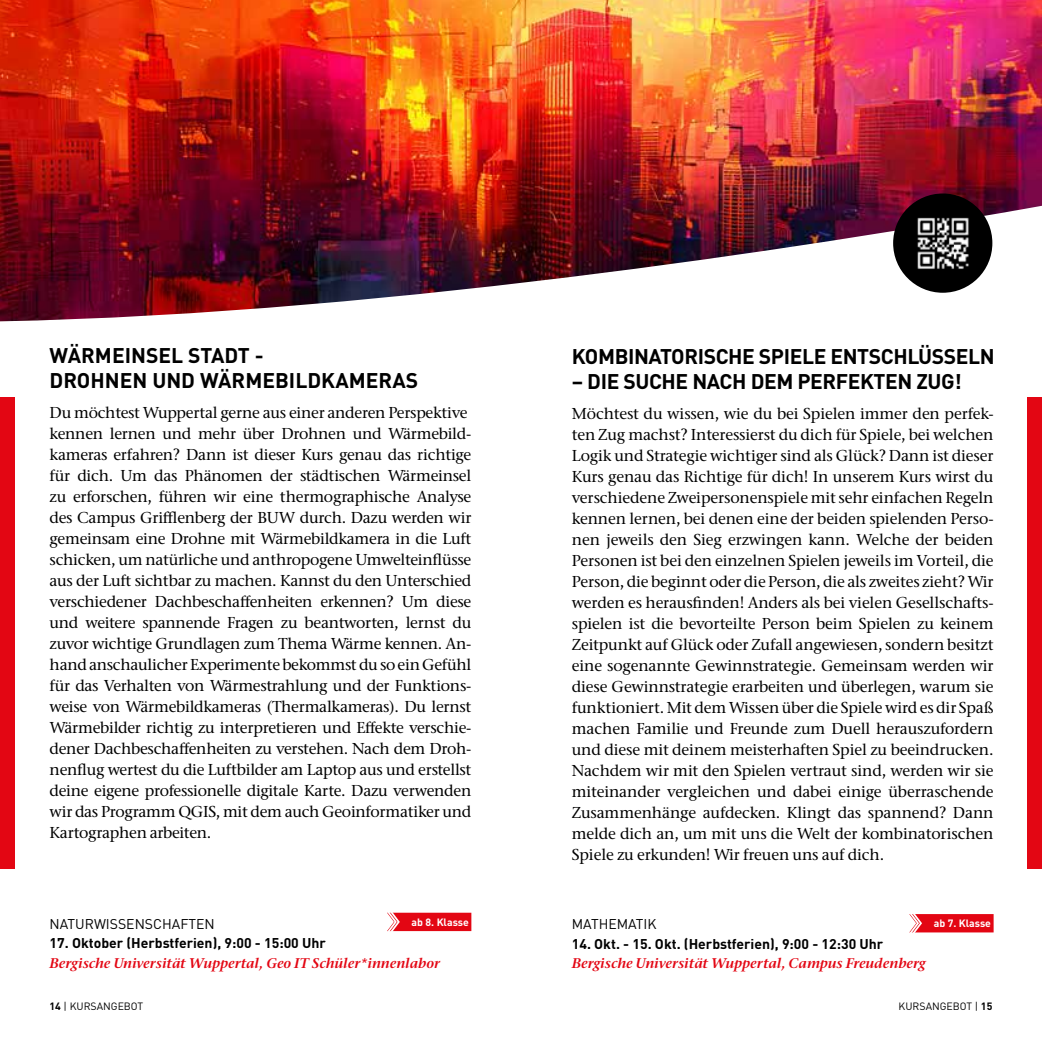
<style>
.page{position:relative;width:1042px;height:1042px;background:#fff}
.page>*{position:absolute;margin:0;border:0;box-sizing:border-box;transform-origin:0 0}
.t1{font:700 21px "DIN Pro";letter-spacing:-.02em;color:#000}
.t2{font:700 21px/24.5px "DIN Pro";color:#000}
.t3{font:500 15.75px/21px "Stone Serif ITC Pro";letter-spacing:-.02em;color:#000}
.t4{font:italic 600 14px "Stone Serif ITC Pro";color:#e30613}
.t5{font:700 14px "DIN Pro";color:#000}
.t6{font:14px "DIN Pro";color:#000}
.t7{font:10.5px "DIN Pro";color:#000}
.t8{font:700 10.5px "DIN Pro";color:#fff}
.s1{font-weight:700}
</style>
<div class="page">
<img style="left:0;top:0;width:1042px;height:321px">
<div style="left:893px;top:193px;width:99px;height:100px;background:#000;border-radius:50%"></div>
<img style="left:917px;top:217px;width:52px;height:52px">
<div style="left:1027px;top:397px;width:15px;height:471px;background:#e30613"></div>
<div style="left:0;top:397px;width:15px;height:471px;background:#e30613"></div>
<svg style="left:387px;top:912px;width:84px;height:20px;background:#e72f3a"></svg>
<svg style="left:909px;top:914px;width:84px;height:19px;background:#e62530"></svg>
<h1 class="t2" style="left:50px;top:341px;width:370px">WÄRMEINSEL STADT -<br>DROHNEN UND WÄRMEBILDKAMERAS</h1>
<p class="t3" style="left:50px;top:402px;width:423px">Du möchtest Wuppertal gerne aus einer anderen Perspektive kennen lernen und mehr über Drohnen und Wärmebild&shy;kameras erfahren? Dann ist dieser Kurs genau das richtige für dich. Um das Phänomen der städtischen Wärmeinsel zu erforschen, führen wir eine thermographische Analyse des Campus Grifflenberg der BUW durch. Dazu werden wir gemeinsam eine Drohne mit Wärmebildkamera in die Luft schicken, um natürliche und anthropogene Umwelteinflüsse aus der Luft sichtbar zu machen. Kannst du den Unterschied verschiedener Dachbeschaffenheiten erkennen? Um diese und weitere spannende Fragen zu beantworten, lernst du zuvor wichtige Grundlagen zum Thema Wärme kennen. An&shy;hand anschaulicher Experimente bekommst du so ein Gefühl für das Verhalten von Wärmestrahlung und der Funktions&shy;weise von Wärmebildkameras (Thermalkameras). Du lernst Wärmebilder richtig zu interpretieren und Effekte verschie&shy;dener Dachbeschaffenheiten zu verstehen. Nach dem Droh&shy;nenflug wertest du die Luftbilder am Laptop aus und erstellst deine eigene professionelle digitale Karte. Dazu verwenden wir das Programm QGIS, mit dem auch Geoinformatiker und Kartographen arbeiten.</p>
<p class="t6" style="left:50px;top:913px;width:167px">NATURWISSENSCHAFTEN</p>
<p class="t8" style="left:412px;top:913px;width:59px">ab 8. Klasse</p>
<p class="t5" style="left:50px;top:931px;width:278px">17. Oktober (Herbstferien), 9:00 - 15:00 Uhr</p>
<p class="t4" style="left:50px;top:954px;width:392px">Bergische Universität Wuppertal, Geo IT Schüler*innenlabor</p>
<h1 class="t1" style="left:572px;top:339px;width:424px">KOMBINATORISCHE SPIELE ENTSCHLÜSSELN</h1>
<h1 class="t1" style="left:572px;top:364px;width:391px">– DIE SUCHE NACH DEM PERFEKTEN ZUG!</h1>
<p class="t3" style="left:572px;top:403px;width:423px;text-align:justify">Möchtest du wissen, wie du bei Spielen immer den perfek&shy;ten Zug machst? Interessierst du dich für Spiele, bei welchen Logik und Strategie wichtiger sind als Glück? Dann ist dieser Kurs genau das Richtige für dich! In unserem Kurs wirst du verschiedene Zweipersonenspiele mit sehr einfachen Regeln kennen lernen, bei denen eine der beiden spielenden Perso&shy;nen jeweils den Sieg erzwingen kann. Welche der beiden Personen ist bei den einzelnen Spielen jeweils im Vorteil, die Person, die beginnt oder die Person, die als zweites zieht? Wir werden es herausfinden! Anders als bei vielen Gesellschafts&shy;spielen ist die bevorteilte Person beim Spielen zu keinem Zeitpunkt auf Glück oder Zufall angewiesen, sondern besitzt eine sogenannte Gewinnstrategie. Gemeinsam werden wir diese Gewinnstrategie erarbeiten und überlegen, warum sie funktioniert. Mit dem Wissen über die Spiele wird es dir Spaß machen Familie und Freunde zum Duell herauszufordern und diese mit deinem meisterhaften Spiel zu beeindrucken.<br>Nachdem wir mit den Spielen vertraut sind, werden wir sie miteinander vergleichen und dabei einige überraschende Zusammenhänge aufdecken. Klingt das spannend? Dann melde dich an, um mit uns die Welt der kombinatorischen Spiele zu erkunden! Wir freuen uns auf dich.</p>
<p class="t6" style="left:572px;top:913px;width:86px">MATHEMATIK</p>
<p class="t8" style="left:934px;top:914px;width:59px">ab 7. Klasse</p>
<p class="t5" style="left:572px;top:932px;width:313px">14. Okt. - 15. Okt. (Herbstferien), 9:00 - 12:30 Uhr</p>
<p class="t4" style="left:572px;top:954px;width:355px">Bergische Universität Wuppertal, Campus Freudenberg</p>
<p class="t7" style="left:50px;top:998px;width:95px"><span class="s1">14</span> | KURSANGEBOT</p>
<p class="t7" style="left:898px;top:998px;width:95px">KURSANGEBOT | <span class="s1">15</span></p>
</div>
